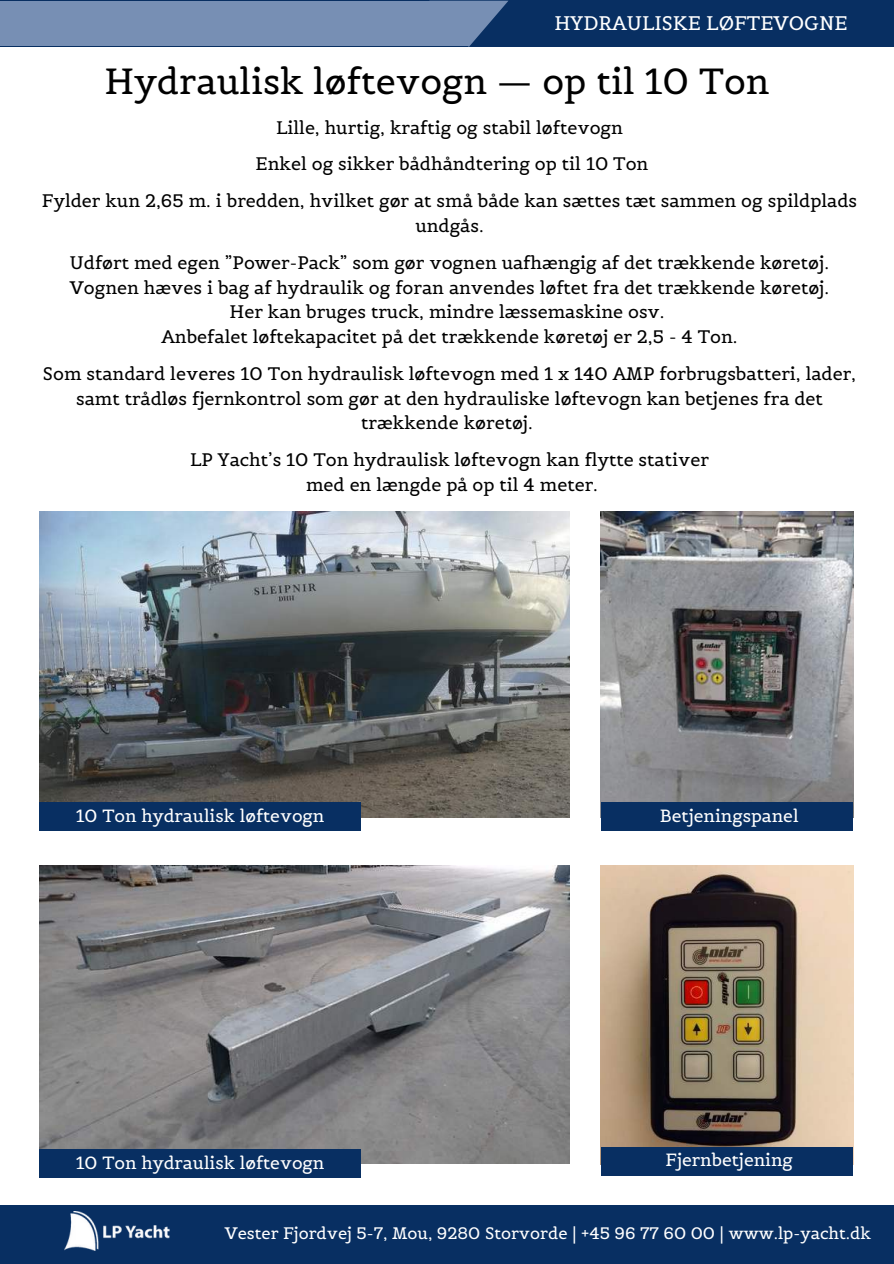
<style>
.page{position:relative;width:894px;height:1264px;background:#fff}
.page>*{position:absolute;margin:0;border:0;box-sizing:border-box;transform-origin:0 0}
.t1{font:36px "Belgrano";color:#000}
.t2{font:19.5px "Belgrano";color:#fff}
.t3{font:18px/24.8px "Belgrano";color:#000;text-align:center}
.t4{font:17.55px "Belgrano";color:#fff}
.t5{font:16.5px "Belgrano";color:#fff}
</style>
<div class="page">
<div style="left:0;top:0;width:893px;height:47px;background:#082f62"></div>
<div style="left:0;top:1204px;width:893px;height:59px;background:#082f62"></div>
<img style="left:65px;top:1211px;width:104px;height:39px">
<svg style="left:429px;top:1px;width:79px;height:46px"></svg>
<div style="left:0;top:1px;width:468px;height:44px;background:#778fb4"></div>
<img style="left:39px;top:511px;width:530px;height:306px">
<img style="left:600px;top:865px;width:252px;height:281px">
<img style="left:600px;top:511px;width:252px;height:291px">
<img style="left:39px;top:865px;width:530px;height:298px">
<div style="left:39px;top:802px;width:322px;height:29px;background:#082f62"></div>
<div style="left:39px;top:1149px;width:322px;height:28px;background:#082f62"></div>
<div style="left:600px;top:1146px;width:252px;height:29px;background:#082f62"></div>
<div style="left:600px;top:802px;width:252px;height:29px;background:#082f62"></div>
<p class="t2" style="left:554px;top:10px;width:295px">HYDRAULISKE LØFTEVOGNE</p>
<h1 class="t1" style="left:104px;top:59px;width:666px">Hydraulisk løftevogn — op til 10 Ton</h1>
<p class="t3" style="left:42px;top:109px;width:816px;line-height:36.8px">Lille, hurtig, kraftig og stabil løftevogn<br>Enkel og sikker bådhåndtering op til 10 Ton<br>Fylder kun 2,65 m. i bredden, hvilket gør at små både kan sættes tæt sammen og spildplads</p>
<p class="t3" style="left:70px;top:207px;width:760px;line-height:36.8px">undgås.<br>Udført med egen ”Power-Pack” som gør vognen uafhængig af det trækkende køretøj.</p>
<p class="t3" style="left:70px;top:275px;width:760px">Vognen hæves i bag af hydraulik og foran anvendes løftet fra det trækkende køretøj.<br>Her kan bruges truck, mindre læssemaskine osv.<br>Anbefalet løftekapacitet på det trækkende køretøj er 2,5 - 4 Ton.</p>
<p class="t3" style="left:43px;top:361px;width:814px">Som standard leveres 10 Ton hydraulisk løftevogn med 1 x 140 AMP forbrugsbatteri, lader, samt trådløs fjernkontrol som gør at den hydrauliske løftevogn kan betjenes fra det trækkende køretøj.</p>
<p class="t3" style="left:190px;top:447px;width:520px">LP Yacht’s 10 Ton hydraulisk løftevogn kan flytte stativer med en længde på op til 4 meter.</p>
<p class="t4" style="left:76px;top:804px;width:250px">10 Ton hydraulisk løftevogn</p>
<p class="t4" style="left:659px;top:804px;width:140px">Betjeningspanel</p>
<p class="t4" style="left:76px;top:1151px;width:250px">10 Ton hydraulisk løftevogn</p>
<p class="t4" style="left:665px;top:1148px;width:129px">Fjernbetjening</p>
<p class="t5" style="left:225px;top:1222px;width:647px">Vester Fjordvej 5-7, Mou, 9280 Storvorde | +45 96 77 60 00 | www.lp-yacht.dk</p>
</div>
